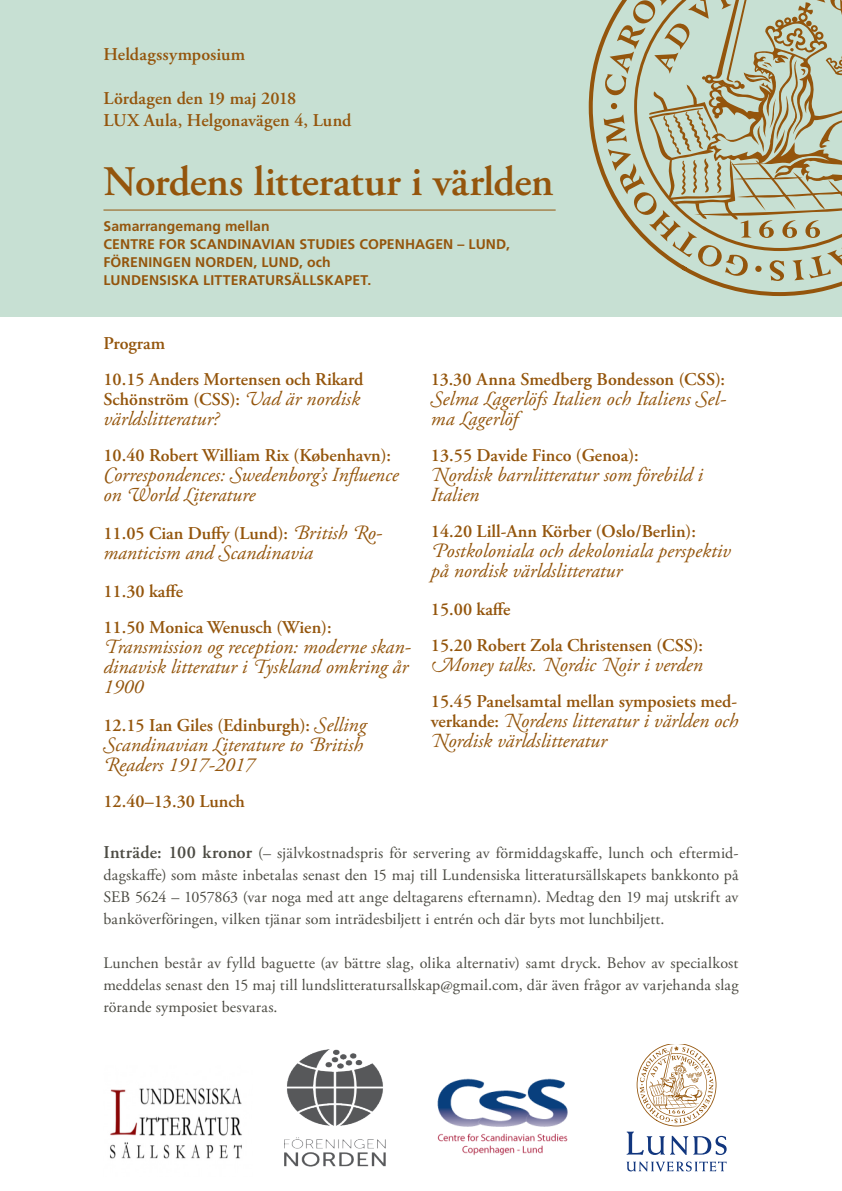
<style>
.page{position:relative;width:842px;height:1191px;background:#fff}
.page>*{position:absolute;margin:0;border:0;box-sizing:border-box;transform-origin:0 0}
.t1{font:600 42px "Adobe Garamond Pro";letter-spacing:-.01em;color:#94550c}
.t2{font:italic 20px/20px "Adobe Garamond Pro";color:#94550c}
.t3{font:600 18px/36px "Adobe Garamond Pro";color:#94550c}
.t4{font:16px/22px "Adobe Garamond Pro";letter-spacing:.005em;color:#4c4b43;text-align:justify}
.t5{font:700 14px/18px "Frutiger LT Std";letter-spacing:.01em;color:#94550c}
.s1{font-weight:400;font-style:italic;font-size:20px}
.s2{font-weight:600;font-style:normal;font-size:18px}
.s3{font-weight:600;font-size:18px}
</style>
<div class="page">
<img style="left:285px;top:1049px;width:100px;height:117px">
<div style="left:0;top:0;width:842px;height:317px;background:#c7e0d3"></div>
<hr style="left:103px;top:210px;width:453px;height:1px;background:#94550c">
<svg style="left:627px;top:1045px;width:100px;height:110px"></svg>
<svg style="left:627px;top:1161px;width:99px;height:10px"></svg>
<img style="left:110px;top:1087px;width:132px;height:72px">
<svg style="left:589px;top:33px;width:253px;height:263px"></svg>
<svg style="left:604px;top:0;width:238px;height:281px"></svg>
<img style="left:437px;top:1078px;width:131px;height:77px">
<p class="t3" style="left:103px;top:36px;width:143px">Heldagssymposium</p>
<p class="t3" style="left:103px;top:87px;width:249px;line-height:22px">Lördagen den 19 maj 2018<br>LUX Aula, Helgonavägen 4, Lund</p>
<h1 class="t1" style="left:103px;top:157px;width:451px">Nordens litteratur i världen</h1>
<p class="t5" style="left:103px;top:217px;width:408px">Samarrangemang mellan<br>CENTRE FOR SCANDINAVIAN STUDIES COPENHAGEN – LUND, FÖRENINGEN NORDEN, LUND, och<br>LUNDENSISKA LITTERATURSÄLLSKAPET.</p>
<p class="t3" style="left:103px;top:325px;width:261px">Program<br>10.15 Anders Mortensen och Rikard</p>
<p class="t3" style="left:103px;top:381px;width:258px">Schönström (CSS): <span class="s1">Vad är nordisk</span></p>
<p class="t2" style="left:103px;top:409px;width:117px">världslitteratur?</p>
<p class="t3" style="left:103px;top:437px;width:289px">10.40 Robert William Rix (København):</p>
<p class="t2" style="left:103px;top:465px;width:297px">Correspondences: Swedenborg’s Influence on World Literature</p>
<p class="t3" style="left:103px;top:515px;width:280px">11.05 Cian Duffy (Lund): <span class="s1">British Ro-</span></p>
<p class="t2" style="left:103px;top:543px;width:211px">manticism and Scandinavia</p>
<p class="t3" style="left:103px;top:573px;width:230px">11.30 kaffe<br>11.50 Monica Wenusch (Wien):</p>
<p class="t2" style="left:103px;top:637px;width:309px">Transmission og reception: moderne skan&shy;dinavisk litteratur i Tyskland omkring år<br>1900</p>
<p class="t3" style="left:103px;top:707px;width:264px">12.15 Ian Giles (Edinburgh): <span class="s1">Selling</span></p>
<p class="t2" style="left:103px;top:735px;width:261px">Scandinavian Literature to British<br>Readers 1917-2017</p>
<p class="t3" style="left:103px;top:783px;width:143px">12.40–13.30 Lunch</p>
<p class="t3" style="left:431px;top:361px;width:296px">13.30 Anna Smedberg Bondesson (CSS):</p>
<p class="t2" style="left:431px;top:389px;width:297px">Selma Lagerlöfs Italien och Italiens Sel&shy;ma Lagerlöf</p>
<p class="t3" style="left:431px;top:437px;width:209px">13.55 Davide Finco (Genoa):</p>
<p class="t2" style="left:431px;top:465px;width:274px">Nordisk barnlitteratur som förebild i<br>Italien</p>
<p class="t3" style="left:431px;top:513px;width:267px">14.20 Lill-Ann Körber (Oslo/Berlin):</p>
<p class="t2" style="left:431px;top:541px;width:301px">Postkoloniala och dekoloniala perspektiv på nordisk världslitteratur</p>
<p class="t3" style="left:431px;top:591px;width:274px">15.00 kaffe<br>15.20 Robert Zola Christensen (CSS):</p>
<p class="t2" style="left:431px;top:655px;width:273px">Money talks. Nordic Noir i verden</p>
<p class="t3" style="left:431px;top:683px;width:308px">15.45 Panelsamtal mellan symposiets med-</p>
<p class="t2" style="left:431px;top:711px;width:309px"><span class="s2">verkande:</span> Nordens litteratur i världen och<br>Nordisk världslitteratur</p>
<p class="t4" style="left:103px;top:842px;width:636px"><span class="s3">Inträde: 100 kronor</span> (– självkostnadspris för servering av förmiddagskaffe, lunch och eftermid&shy;dagskaffe) som måste inbetalas senast den 15 maj till Lundensiska litteratursällskapets bankkonto på SEB 5624 – 1057863 (var noga med att ange deltagarens efternamn). Medtag den 19 maj utskrift av banköverföringen, vilken tjänar som inträdesbiljett i entrén och där byts mot lunchbiljett.</p>
<p class="t4" style="left:103px;top:952px;width:636px">Lunchen består av fylld baguette (av bättre slag, olika alternativ) samt dryck. Behov av specialkost meddelas senast den 15 maj till lundslitteratursallskap@gmail.com, där även frågor av varjehanda slag rörande symposiet besvaras.</p>
</div>
